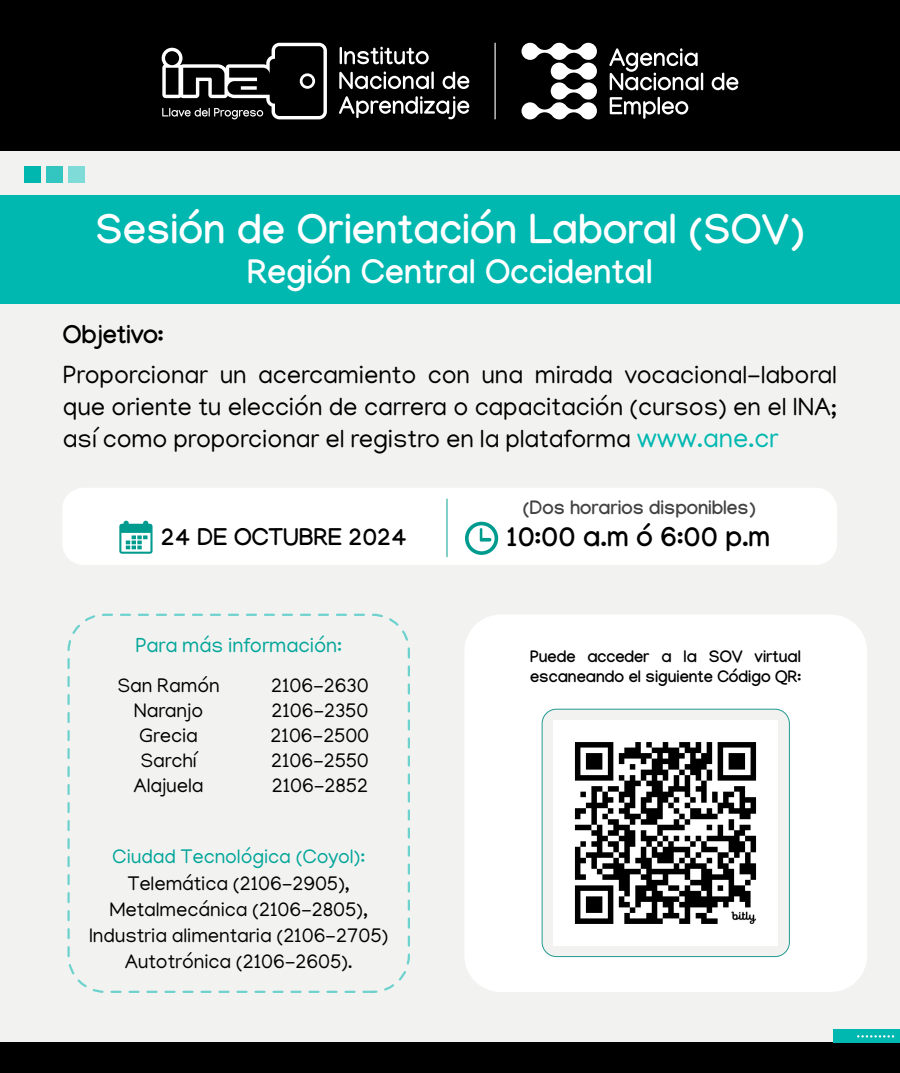
<style>
.page{position:relative;width:900px;height:1073px;background:#fff}
.page>*{position:absolute;margin:0;border:0;box-sizing:border-box;transform-origin:0 0}
.t1{font:700 41.25px "Manjari";letter-spacing:.01em;color:#fff}
.t2{font:700 33.75px "Manjari";letter-spacing:.01em;color:#fff}
.t3{font:700 27.83px "Manjari";color:#000}
.t4{font:25.5px/32.2px "Manjari";letter-spacing:-.005em;color:#000;text-align:justify}
.t5{font:700 25.5px "Manjari";letter-spacing:-.005em;color:#000}
.t6{font:700 24.08px "Manjari";color:#000}
.t7{font:20.77px "Manjari";letter-spacing:-.005em;color:#00a599}
.t8{font:20.1px/24.8px "Manjari";letter-spacing:-.005em;color:#000;text-align:center}
.t9{font:20.1px "Manjari";letter-spacing:-.005em;color:#00a599}
.t10{font:700 19.27px "Manjari";color:#424242}
.t11{font:700 16.5px/19.8px "Manjari";color:#000}
.s1{font-size:27px;color:#00b8b0}
</style>
<div class="page">
<div style="left:0;top:0;width:900px;height:1060px;background:#f2f2f1"></div>
<div style="left:464px;top:614px;width:403px;height:378px;background:#fff;border-radius:36px"></div>
<div style="left:62px;top:487px;width:775px;height:78px;background:#fff;border-radius:21px"></div>
<div style="left:0;top:195px;width:900px;height:108px;background:#00b8b0"></div>
<div style="left:0;top:0;width:900px;height:151px;background:#000"></div>
<svg style="left:340px;top:47px;width:89px;height:17px"></svg>
<svg style="left:339px;top:71px;width:90px;height:18px"></svg>
<hr style="left:431px;top:71px;width:3px;height:18px;background:#fff">
<svg style="left:443px;top:71px;width:26px;height:18px"></svg>
<svg style="left:339px;top:96px;width:130px;height:23px"></svg>
<svg style="left:162px;top:43px;width:165px;height:76px"></svg>
<svg style="left:241px;top:86px;width:16px;height:4px"></svg>
<svg style="left:522px;top:43px;width:75px;height:76px"></svg>
<svg style="left:609px;top:48px;width:94px;height:42px"></svg>
<svg style="left:712px;top:73px;width:26px;height:17px"></svg>
<svg style="left:610px;top:97px;width:78px;height:22px"></svg>
<hr style="left:495px;top:43px;width:1px;height:76px;background:#fff">
<div style="left:0;top:1042px;width:900px;height:30px;background:#000"></div>
<div style="left:833px;top:1029px;width:67px;height:13px;background:#00b8b0"></div>
<svg style="left:857px;top:1035px;width:37px;height:2px"></svg>
<svg style="left:465px;top:521px;width:33px;height:34px"></svg>
<svg style="left:119px;top:520px;width:34px;height:33px"></svg>
<div style="left:542px;top:709px;width:247px;height:247px;background:#f2f2f1;border-radius:14px"></div>
<div style="left:542px;top:708px;width:248px;height:249px;border:1px solid #219b92;border-radius:14px"></div>
<div style="left:67px;top:613px;width:343px;height:379px;border:2px dashed #00b8b0;border-radius:36px"></div>
<div style="left:68px;top:166px;width:17px;height:16px;background:#7fdbd7"></div>
<div style="left:46px;top:166px;width:17px;height:16px;background:#33c5bf"></div>
<div style="left:24px;top:166px;width:17px;height:16px;background:#00b7af"></div>
<hr style="left:447px;top:499px;width:1px;height:57px;background:#07a095">
<img style="left:554px;top:720px;width:224px;height:225px">
<h1 class="t1" style="left:95px;top:205px;width:710px">Sesión de Orientación Laboral (SOV)</h1>
<h2 class="t2" style="left:247px;top:251px;width:407px">Región Central Occidental</h2>
<p class="t5" style="left:63px;top:319px;width:102px">Objetivo:</p>
<p class="t4" style="left:63px;top:358px;width:776px">Proporcionar un acercamiento con una mirada vocacional-laboral que oriente tu elección de carrera o capacitación (cursos) en el INA; así como proporcionar el registro en la plataforma <span class="s1">www.ane.cr</span></p>
<p class="t6" style="left:161px;top:523px;width:248px">24 DE OCTUBRE 2024</p>
<p class="t7" style="left:135px;top:633px;width:208px">Para más información:</p>
<p class="t8" style="left:117px;top:673px;width:104px">San Ramón<br>Naranjo<br>Grecia<br>Sarchí<br>Alajuela</p>
<p class="t8" style="left:271px;top:673px;width:100px;text-align:justify">2106-2630<br>2106-2350<br>2106-2500<br>2106-2550<br>2106-2852</p>
<p class="t9" style="left:112px;top:844px;width:254px">Ciudad Tecnológica (Coyol):</p>
<p class="t8" style="left:89px;top:869px;width:301px;line-height:26.2px">Telemática (2106-2905),<br>Metalmecánica (2106-2805),<br>Industria alimentaria (2106-2705)<br>Autotrónica (2106-2605).</p>
<p class="t10" style="left:523px;top:496px;width:234px">(Dos horarios disponibles)</p>
<h3 class="t3" style="left:507px;top:520px;width:265px">10:00 a.m ó 6:00 p.m</h3>
<p class="t11" style="left:530px;top:647px;width:273px">Puede acceder a la SOV virtual escaneando el siguiente Código QR:</p>
</div>
